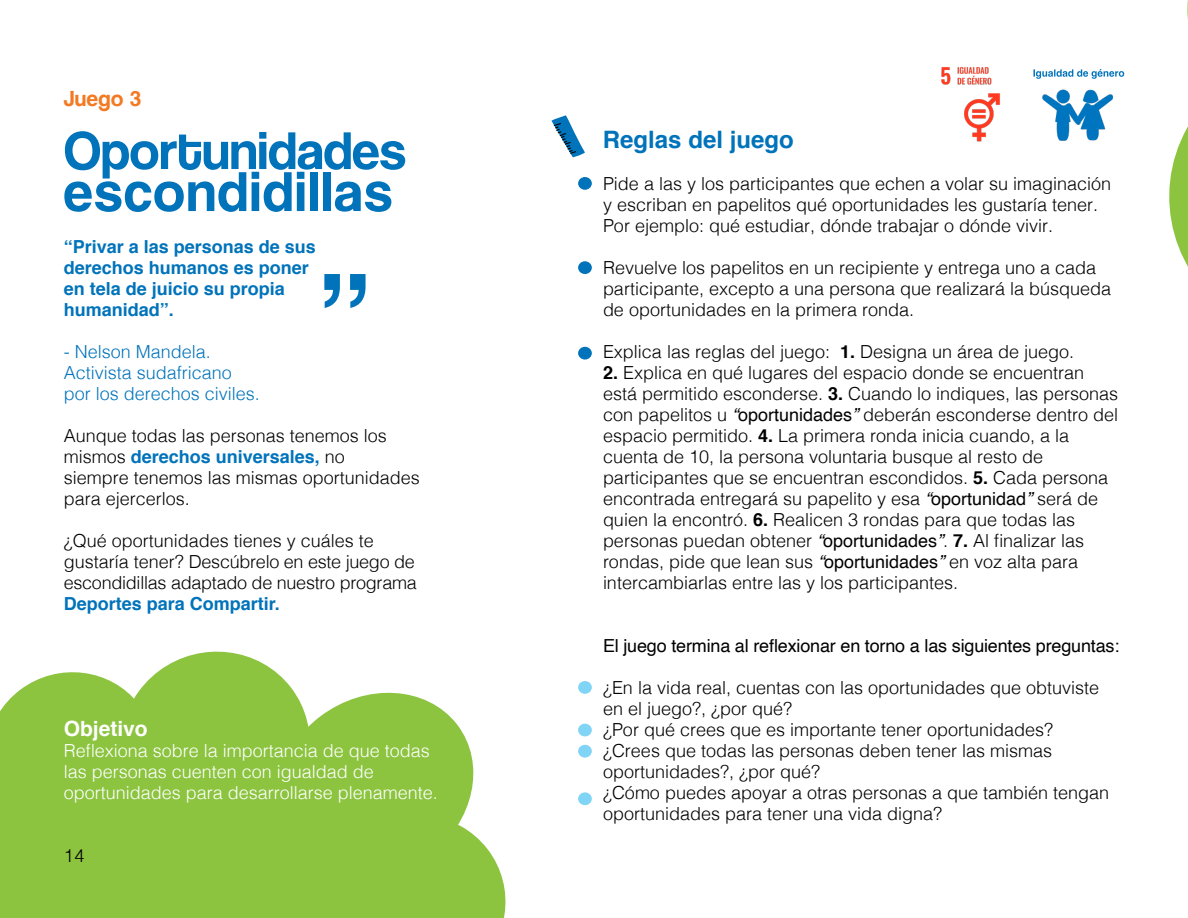
<style>
.page{position:relative;width:1188px;height:918px;background:#fff}
.page>*{position:absolute;margin:0;border:0;box-sizing:border-box;transform-origin:0 0}
.t1{font:54px "Coolvetica";letter-spacing:.04em;color:#0073ba}
.t2{font:51px "Coolvetica";letter-spacing:.01em;color:#0073ba}
.t3{font:700 24px "Helvetica";color:#0073ba}
.t4{font:700 21px "Helvetica";color:#fff}
.t5{font:21px "Coolvetica";letter-spacing:.035em;color:#f47923}
.t6{font:300 18px/21px "Helvetica";color:#000}
.t7{font:300 18px/21px "Helvetica";color:#fff}
.t8{font:700 18px "Helvetica";color:#0073ba}
.t9{font:18px "Helvetica";letter-spacing:-.01em;color:#000}
.t10{font:300 18px "Helvetica";color:#0073ba}
.t11{font:300 18px "Helvetica";color:#000001}
.s1{font-weight:700;color:#0073ba}
.s2{font-weight:700}
.s3{font-weight:400;font-style:italic}
.s4{font-weight:400}
</style>
<div class="page">
<div style="left:578px;top:681px;width:14px;height:13px;background:#80d4f5;border-radius:50%"></div>
<div style="left:578px;top:724px;width:14px;height:12px;background:#80d4f5;border-radius:50%"></div>
<div style="left:578px;top:745px;width:14px;height:13px;background:#80d4f5;border-radius:50%"></div>
<div style="left:578px;top:347px;width:14px;height:13px;background:#0073ba;border-radius:50%"></div>
<div style="left:578px;top:261px;width:14px;height:13px;background:#0073ba;border-radius:50%"></div>
<div style="left:578px;top:177px;width:14px;height:13px;background:#0073ba;border-radius:50%"></div>
<div style="left:0;top:799px;width:424px;height:119px;background:#8cc440"></div>
<svg style="left:0;top:672px;width:108px;height:127px;background:#94c84d"></svg>
<svg style="left:108px;top:651px;width:178px;height:148px;background:#99cb56"></svg>
<svg style="left:262px;top:682px;width:212px;height:121px;fill:#8cc440"></svg>
<svg style="left:424px;top:803px;width:82px;height:115px"></svg>
<svg style="left:324px;top:274px;width:42px;height:34px"></svg>
<svg style="left:551px;top:115px;width:34px;height:42px"></svg>
<div style="left:578px;top:792px;width:14px;height:13px;background:#80d4f5;border-radius:50%"></div>
<img style="left:941px;top:67px;width:59px;height:75px">
<img style="left:1042px;top:89px;width:72px;height:52px">
<svg style="left:1169px;top:0;width:19px;height:267px"></svg>
<svg style="left:1033px;top:69px;width:91px;height:10px"></svg>
<p class="t5" style="left:64px;top:88px;width:79px">Juego 3</p>
<p class="t2" style="left:64px;top:124px;width:343px">Oportunidades</p>
<p class="t1" style="left:64px;top:164px;width:329px">escondidillas</p>
<p class="t8" style="left:64px;top:232px;width:254px">“Privar a las personas de sus</p>
<p class="t8" style="left:64px;top:253px;width:247px">derechos humanos es poner</p>
<p class="t8" style="left:64px;top:274px;width:223px">en tela de juicio su propia</p>
<p class="t8" style="left:64px;top:295px;width:112px">humanidad”.</p>
<p class="t10" style="left:64px;top:336px;width:149px">- Nelson Mandela.</p>
<p class="t10" style="left:64px;top:357px;width:170px">Activista sudafricano</p>
<p class="t10" style="left:64px;top:378px;width:198px">por los derechos civiles.</p>
<p class="t6" style="left:64px;top:424px;width:325px">Aunque todas las personas tenemos los mismos <span class="s1">derechos universales,</span> no</p>
<p class="t6" style="left:64px;top:466px;width:358px">siempre tenemos las mismas oportunidades para ejercerlos.</p>
<p class="t6" style="left:64px;top:529px;width:355px">¿Qué oportunidades tienes y cuáles te gustaría tener? Descúbrelo en este juego de escondidillas adaptado de nuestro programa</p>
<p class="t8" style="left:64px;top:589px;width:218px">Deportes para Compartir.</p>
<p class="t4" style="left:64px;top:712px;width:86px">Objetivo</p>
<p class="t7" style="left:64px;top:739px;width:368px">Reflexiona sobre la importancia de que todas las personas cuenten con igualdad de</p>
<p class="t7" style="left:64px;top:781px;width:376px">oportunidades para desarrollarse plenamente.</p>
<p class="t11" style="left:64px;top:840px;width:22px">14</p>
<p class="t3" style="left:603px;top:120px;width:192px">Reglas del juego</p>
<p class="t6" style="left:603px;top:172px;width:510px">Pide a las y los participantes que echen a volar su imaginación y escriban en papelitos qué oportunidades les gustaría tener.<br>Por ejemplo: qué estudiar, dónde trabajar o dónde vivir.</p>
<p class="t6" style="left:603px;top:256px;width:510px">Revuelve los papelitos en un recipiente y entrega uno a cada participante, excepto a una persona que realizará la búsqueda de oportunidades en la primera ronda.</p>
<p class="t6" style="left:603px;top:340px;width:473px">Explica las reglas del juego: <span class="s2">1.</span> Designa un área de juego.</p>
<p class="t6" style="left:603px;top:361px;width:517px"><span class="s2">2.</span> Explica en qué lugares del espacio donde se encuentran está permitido esconderse. <span class="s2">3.</span> Cuando lo indiques, las personas con papelitos u <span class="s3">“</span><span class="s4">oportunidades</span><span class="s3">”</span> deberán esconderse dentro del espacio permitido. <span class="s2">4.</span> La primera ronda inicia cuando, a la</p>
<p class="t6" style="left:603px;top:445px;width:442px">cuenta de 10, la persona voluntaria busque al resto de</p>
<p class="t6" style="left:603px;top:466px;width:507px">participantes que se encuentran escondidos. <span class="s2">5.</span> Cada persona encontrada entregará su papelito y esa <span class="s3">“</span><span class="s4">oportunidad</span><span class="s3">”</span> será de quien la encontró. <span class="s2">6.</span> Realicen 3 rondas para que todas las</p>
<p class="t6" style="left:603px;top:529px;width:483px">personas puedan obtener <span class="s3">“</span><span class="s4">oportunidades</span><span class="s3">”</span>. <span class="s2">7.</span> Al finalizar las</p>
<p class="t6" style="left:603px;top:550px;width:477px">rondas, pide que lean sus <span class="s3">“</span><span class="s4">oportunidades</span><span class="s3">”</span> en voz alta para</p>
<p class="t6" style="left:603px;top:571px;width:357px">intercambiarlas entre las y los participantes.</p>
<p class="t9" style="left:603px;top:632px;width:518px">El juego termina al reflexionar en torno a las siguientes preguntas:</p>
<p class="t6" style="left:603px;top:676px;width:498px">¿En la vida real, cuentas con las oportunidades que obtuviste</p>
<p class="t6" style="left:603px;top:697px;width:191px">en el juego?, ¿por qué?</p>
<p class="t6" style="left:603px;top:718px;width:452px">¿Por qué crees que es importante tener oportunidades?</p>
<p class="t6" style="left:603px;top:739px;width:451px">¿Crees que todas las personas deben tener las mismas</p>
<p class="t6" style="left:603px;top:760px;width:219px">oportunidades?, ¿por qué?</p>
<p class="t6" style="left:603px;top:781px;width:508px">¿Cómo puedes apoyar a otras personas a que también tengan oportunidades para tener una vida digna?</p>
</div>
